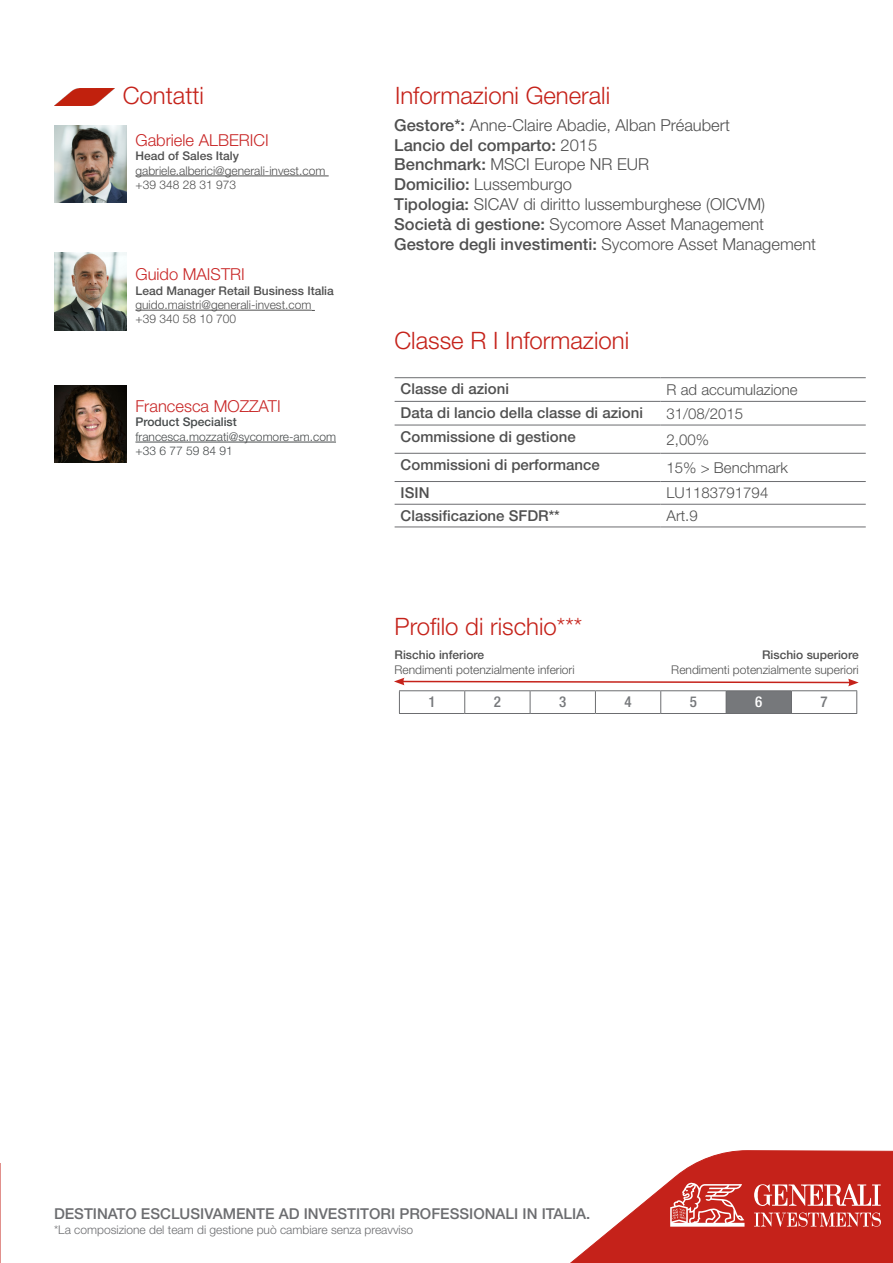
<style>
.page{position:relative;width:893px;height:1263px;background:#fff}
.page>*{position:absolute;margin:0;border:0;box-sizing:border-box;transform-origin:0 0}
.t1{font:300 24px "Helvetica Neue LT Std";color:#c5221a}
.t2{font:300 16.5px "Helvetica Neue LT Std";color:#505050}
.t3{font:500 16.5px "Helvetica Neue LT Std";color:#505050}
.t4{font:300 16.5px "Helvetica Neue LT Std";color:#c82626}
.t5{font:500 15px "Helvetica Neue LT Std";color:#505050}
.t6{font:300 15px "Helvetica Neue LT Std";color:#505050}
.t7{font:500 15px "Helvetica Neue LT Std";color:#6c6d70}
.t8{font:500 condensed 15px "Helvetica Neue LT Std";color:#76787b}
.t9{font:500 condensed 15px "Helvetica Neue LT Std";color:#fff}
.t10{font:300 12px/14.4px "Helvetica Neue LT Std";color:#505050;text-align:right}
.t11{font:300 12px "Helvetica Neue LT Std";color:#6c6d70}
.t12{font:300 12px "Helvetica Neue LT Std";color:#474b4c}
.t13{font:500 12px "Helvetica Neue LT Std";color:#505050}
.t14{font:500 12px "Helvetica Neue LT Std";color:#474b4c}
.s1{font-weight:500}
.s2{font-weight:300}
</style>
<div class="page">
<svg style="left:0;top:1163px;width:1px;height:100px"></svg>
<svg style="left:570px;top:1150px;width:323px;height:113px"></svg>
<svg style="left:394px;top:678px;width:465px;height:35px"></svg>
<hr style="left:399px;top:713px;width:66px;height:1px;background:#6c6d70">
<hr style="left:465px;top:713px;width:65px;height:1px;background:#6c6d70">
<hr style="left:530px;top:713px;width:65px;height:1px;background:#6c6d70">
<hr style="left:595px;top:713px;width:66px;height:1px;background:#6c6d70">
<hr style="left:661px;top:713px;width:65px;height:1px;background:#6c6d70">
<hr style="left:726px;top:713px;width:65px;height:1px;background:#6c6d70">
<hr style="left:791px;top:713px;width:66px;height:1px;background:#6c6d70">
<img style="left:54px;top:125px;width:73px;height:77px">
<img style="left:54px;top:253px;width:73px;height:77px">
<hr style="left:135px;top:176px;width:194px;height:1px;background:#505050">
<hr style="left:135px;top:310px;width:177px;height:1px;background:#505050">
<img style="left:55px;top:88px;width:59px;height:17px">
<hr style="left:661px;top:377px;width:205px;height:1px;background:#6c6d70">
<hr style="left:661px;top:401px;width:205px;height:1px;background:#6c6d70">
<hr style="left:661px;top:425px;width:205px;height:1px;background:#6c6d70">
<hr style="left:661px;top:453px;width:205px;height:1px;background:#6c6d70">
<hr style="left:661px;top:481px;width:205px;height:1px;background:#6c6d70">
<hr style="left:661px;top:504px;width:205px;height:1px;background:#6c6d70">
<hr style="left:661px;top:527px;width:205px;height:1px;background:#6c6d70">
<hr style="left:395px;top:377px;width:266px;height:1px;background:#6c6d70">
<hr style="left:395px;top:401px;width:266px;height:1px;background:#6c6d70">
<hr style="left:395px;top:425px;width:266px;height:1px;background:#6c6d70">
<hr style="left:395px;top:453px;width:266px;height:1px;background:#6c6d70">
<hr style="left:395px;top:481px;width:266px;height:1px;background:#6c6d70">
<hr style="left:395px;top:504px;width:266px;height:1px;background:#6c6d70">
<hr style="left:395px;top:527px;width:266px;height:1px;background:#6c6d70">
<img style="left:54px;top:385px;width:73px;height:78px">
<hr style="left:135px;top:442px;width:201px;height:1px;background:#474b4c">
<p class="t1" style="left:123px;top:81px;width:83px">Contatti</p>
<p class="t4" style="left:135px;top:130px;width:135px">Gabriele ALBERICI</p>
<p class="t13" style="left:135px;top:149px;width:105px">Head of Sales Italy</p>
<p class="t10" style="left:135px;top:163px;width:191px">gabriele.alberici@generali-invest.com</p>
<p class="t10" style="left:135px;top:177px;width:102px">+39 348 28 31 973</p>
<p class="t4" style="left:135px;top:264px;width:111px">Guido MAISTRI</p>
<p class="t10" style="left:135px;top:283px;width:200px;text-align:left"><span class="s1">Lead Manager Retail Business Italia </span>guido.maistri@generali-invest.com</p>
<p class="t10" style="left:135px;top:312px;width:102px">+39 340 58 10 700</p>
<p class="t4" style="left:135px;top:396px;width:147px">Francesca MOZZATI</p>
<p class="t14" style="left:135px;top:415px;width:103px">Product Specialist</p>
<p class="t12" style="left:135px;top:429px;width:202px">francesca.mozzati@sycomore-am.com</p>
<p class="t12" style="left:135px;top:444px;width:99px">+33 6 77 59 84 91</p>
<p class="t1" style="left:395px;top:81px;width:217px">Informazioni Generali</p>
<p class="t2" style="left:394px;top:115px;width:337px"><span class="s1">Gestore*:</span> Anne-Claire Abadie, Alban Préaubert</p>
<p class="t3" style="left:394px;top:135px;width:204px">Lancio del comparto: <span class="s2">2015</span></p>
<p class="t2" style="left:394px;top:154px;width:256px"><span class="s1">Benchmark:</span> MSCI Europe NR EUR</p>
<p class="t2" style="left:394px;top:174px;width:179px"><span class="s1">Domicilio:</span> Lussemburgo</p>
<p class="t2" style="left:394px;top:194px;width:372px"><span class="s1">Tipologia:</span> SICAV di diritto lussemburghese (OICVM)</p>
<p class="t2" style="left:394px;top:214px;width:371px"><span class="s1">Società di gestione:</span> Sycomore Asset Management</p>
<p class="t3" style="left:394px;top:234px;width:423px">Gestore degli investimenti: <span class="s2">Sycomore Asset Management</span></p>
<p class="t1" style="left:394px;top:325px;width:236px">Classe R I Informazioni</p>
<p class="t5" style="left:401px;top:380px;width:110px">Classe di azioni</p>
<p class="t6" style="left:667px;top:380px;width:133px">R ad accumulazione</p>
<p class="t5" style="left:401px;top:404px;width:244px">Data di lancio della classe di azioni</p>
<p class="t6" style="left:667px;top:404px;width:78px">31/08/2015</p>
<p class="t5" style="left:401px;top:427px;width:177px">Commissione di gestione</p>
<p class="t6" style="left:667px;top:430px;width:44px">2,00%</p>
<p class="t5" style="left:401px;top:456px;width:201px">Commissioni di performance</p>
<p class="t6" style="left:667px;top:458px;width:123px">15% &gt; Benchmark</p>
<p class="t5" style="left:401px;top:484px;width:30px">ISIN</p>
<p class="t6" style="left:667px;top:484px;width:103px">LU1183791794</p>
<p class="t5" style="left:401px;top:507px;width:161px">Classificazione SFDR**</p>
<p class="t6" style="left:667px;top:506px;width:33px">Art.9</p>
<p class="t1" style="left:395px;top:612px;width:189px">Profilo di rischio***</p>
<p class="t13" style="left:395px;top:648px;width:91px">Rischio inferiore</p>
<p class="t10" style="left:395px;top:662px;width:182px">Rendimenti potenzialmente inferiori</p>
<p class="t10" style="left:671px;top:647px;width:189px"><span class="s1">Rischio superiore<br></span>Rendimenti potenzialmente superiori</p>
<p class="t8" style="left:428px;top:693px;width:9px">1</p>
<p class="t8" style="left:494px;top:693px;width:9px">2</p>
<p class="t8" style="left:559px;top:693px;width:9px">3</p>
<p class="t8" style="left:624px;top:693px;width:9px">4</p>
<p class="t8" style="left:690px;top:693px;width:9px">5</p>
<p class="t9" style="left:755px;top:693px;width:9px">6</p>
<p class="t8" style="left:820px;top:693px;width:9px">7</p>
<p class="t7" style="left:54px;top:1205px;width:538px">DESTINATO ESCLUSIVAMENTE AD INVESTITORI PROFESSIONALI IN ITALIA.</p>
<p class="t11" style="left:54px;top:1222px;width:361px">*La composizione del team di gestione può cambiare senza preavviso</p>
</div>
